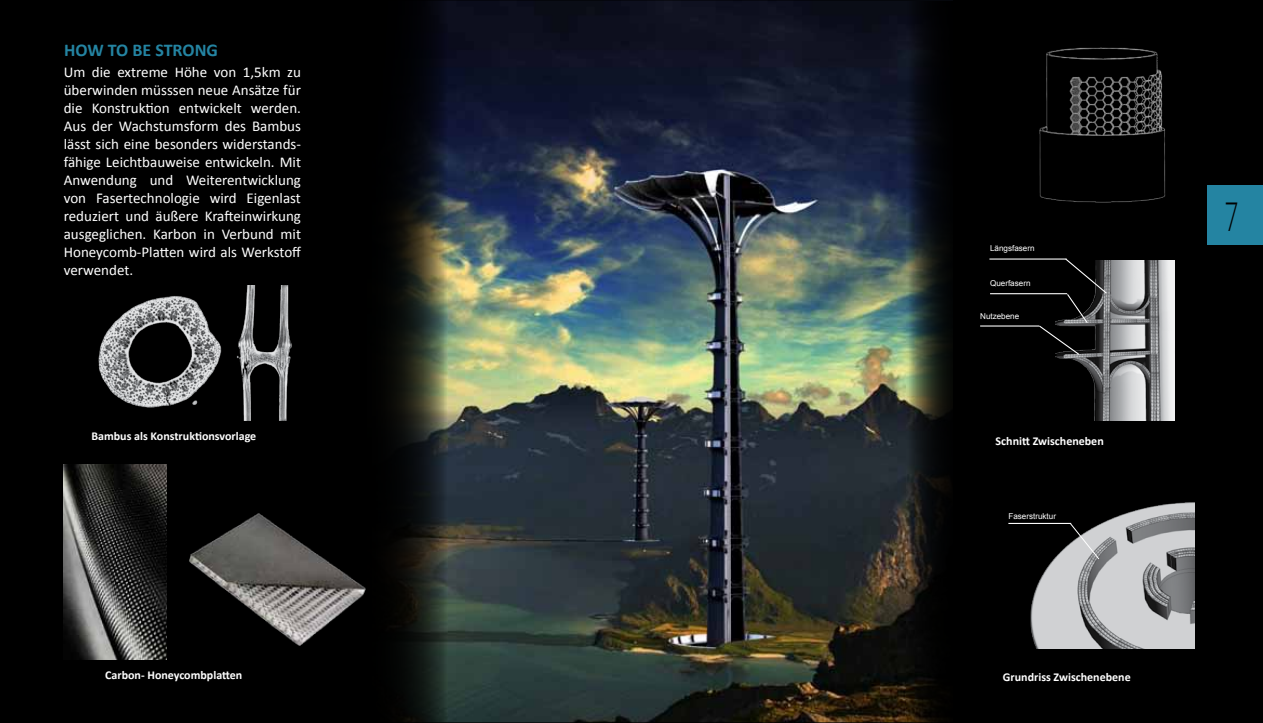
<style>
.page{position:relative;width:1263px;height:723px;background:#fff}
.page>*{position:absolute;margin:0;border:0;box-sizing:border-box;transform-origin:0 0}
.t1{font:300 40.5px "Segoe UI";color:#000;scale:.67 1}
.t2{font:700 18px "Calibri";color:#2484a2}
.t3{font:15px/18px "Calibri";color:#fff;text-align:justify}
.t4{font:700 12px "Calibri";color:#fff}
.t5{font:8.1px "Arial";color:#fff}
</style>
<div class="page">
<div style="left:0;top:0;width:394px;height:723px;background:#000"></div>
<img style="left:446px;top:2px;width:462px;height:719px">
<svg style="left:391px;top:0;width:55px;height:723px;background:#1b1e1b"></svg>
<img style="left:98px;top:285px;width:194px;height:136px">
<img style="left:64px;top:464px;width:102px;height:195px">
<img style="left:189px;top:513px;width:177px;height:133px">
<svg style="left:908px;top:1px;width:46px;height:722px;background:#121514"></svg>
<div style="left:954px;top:0;width:309px;height:723px;background:#000"></div>
<img style="left:1008px;top:502px;width:186px;height:146px">
<svg style="left:1069px;top:522px;width:31px;height:38px"></svg>
<img style="left:1039px;top:47px;width:127px;height:156px">
<img style="left:1056px;top:260px;width:119px;height:161px">
<hr style="left:990px;top:293px;width:77px;height:1px;background:#fff">
<svg style="left:1038px;top:258px;width:70px;height:98px"></svg>
<hr style="left:980px;top:325px;width:59px;height:1px;background:#fff">
<hr style="left:989px;top:258px;width:77px;height:2px;background:#fff">
<hr style="left:1008px;top:523px;width:63px;height:1px;background:#fff">
<div style="left:1208px;top:185px;width:55px;height:59px;background:#2484a2"></div>
<p class="t2" style="left:64px;top:39px;width:156px">HOW TO BE STRONG</p>
<p class="t3" style="left:64px;top:63px;width:239px">Um die extreme Höhe von 1,5km zu überwinden müsssen neue Ansätze für die Konstruktion entwickelt werden.<br>Aus der Wachstumsform des Bambus lässt sich eine besonders widerstands&shy;fähige Leichtbauweise entwickeln. Mit Anwendung und Weiterentwicklung von Fasertechnologie wird Eigenlast reduziert und äußere Krafteinwirkung ausgeglichen. Karbon in Verbund mit Honeycomb-Platten wird als Werkstoff verwendet.</p>
<p class="t4" style="left:91px;top:428px;width:166px">Bambus als Konstruktionsvorlage</p>
<p class="t4" style="left:105px;top:667px;width:139px">Carbon- Honeycombplatten</p>
<p class="t5" style="left:990px;top:243px;width:46px">Längsfasern</p>
<p class="t5" style="left:990px;top:278px;width:42px">Querfasern</p>
<p class="t5" style="left:980px;top:310px;width:41px">Nutzebene</p>
<p class="t4" style="left:995px;top:434px;width:110px">Schnitt Zwischeneben</p>
<p class="t5" style="left:1008px;top:511px;width:49px">Faserstruktur</p>
<p class="t4" style="left:1003px;top:669px;width:129px">Grundriss Zwischenebene</p>
<h1 class="t1" style="left:1225px;top:189px;width:22px">7</h1>
</div>
